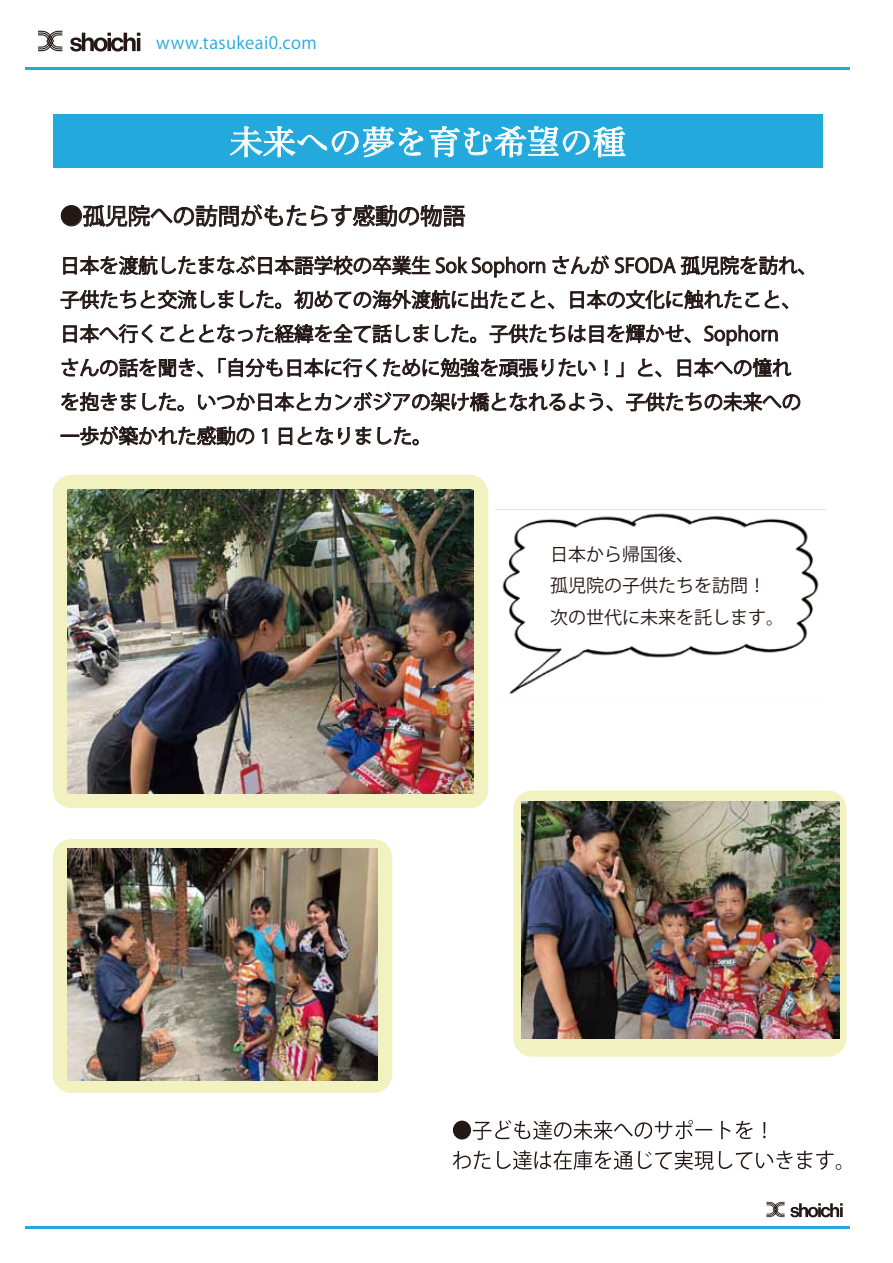
<style>
.page{position:relative;width:893px;height:1263px;background:#fff}
.page>*{position:absolute;margin:0;border:0;box-sizing:border-box;transform-origin:0 0}
.t1{font:33px "Hiragino Min W3 90 msp RKSJ H";color:#fff}
.t2{font:22.5px "Koz Go Pr 6 N";color:#231815}
.t3{font:19.5px/34.2px "Koz Go Pr 6 N";color:#231815}
.t4{font:18px/31.5px "Koz Go Pr 6 N";color:#231815}
.t5{font:16.95px "Koz Go Pr 6 N";letter-spacing:.025em;color:#24a9dc}
</style>
<div class="page">
<div style="left:53px;top:475px;width:435px;height:333px;background:#f2f2c1;border-radius:19px"></div>
<div style="left:513px;top:791px;width:334px;height:266px;background:#f2f2c1;border-radius:19px"></div>
<div style="left:53px;top:839px;width:339px;height:254px;background:#f2f2c1;border-radius:19px"></div>
<img style="left:68px;top:490px;width:405px;height:303px">
<img style="left:521px;top:802px;width:318px;height:236px">
<img style="left:68px;top:849px;width:309px;height:232px">
<svg style="left:38px;top:31px;width:24px;height:20px"></svg>
<svg style="left:70px;top:33px;width:70px;height:19px"></svg>
<hr style="left:25px;top:67px;width:825px;height:2px;background:#24a9dc">
<hr style="left:25px;top:1226px;width:825px;height:3px;background:#24a9dc">
<svg style="left:766px;top:1202px;width:77px;height:15px"></svg>
<div style="left:453px;top:1120px;width:18px;height:19px;background:#231815;border-radius:50%"></div>
<svg style="left:473px;top:1120px;width:239px;height:20px"></svg>
<svg style="left:721px;top:1121px;width:32px;height:18px"></svg>
<svg style="left:763px;top:1122px;width:3px;height:16px"></svg>
<svg style="left:453px;top:1151px;width:38px;height:18px"></svg>
<svg style="left:497px;top:1150px;width:344px;height:20px"></svg>
<div style="left:53px;top:114px;width:769px;height:53px;background:#24a9dc"></div>
<svg style="left:230px;top:125px;width:396px;height:33px"></svg>
<svg style="left:64px;top:256px;width:366px;height:19px"></svg>
<svg style="left:436px;top:257px;width:109px;height:20px"></svg>
<svg style="left:553px;top:256px;width:56px;height:18px"></svg>
<svg style="left:615px;top:258px;width:60px;height:15px"></svg>
<svg style="left:681px;top:256px;width:123px;height:19px"></svg>
<svg style="left:61px;top:290px;width:172px;height:19px"></svg>
<svg style="left:240px;top:291px;width:41px;height:18px"></svg>
<svg style="left:294px;top:289px;width:231px;height:20px"></svg>
<svg style="left:531px;top:291px;width:23px;height:18px"></svg>
<svg style="left:571px;top:290px;width:188px;height:19px"></svg>
<svg style="left:765px;top:291px;width:23px;height:18px"></svg>
<svg style="left:64px;top:324px;width:89px;height:19px"></svg>
<svg style="left:161px;top:327px;width:13px;height:14px"></svg>
<svg style="left:180px;top:325px;width:14px;height:17px"></svg>
<svg style="left:200px;top:324px;width:228px;height:19px"></svg>
<svg style="left:435px;top:325px;width:41px;height:18px"></svg>
<svg style="left:490px;top:324px;width:200px;height:19px"></svg>
<svg style="left:704px;top:325px;width:73px;height:20px"></svg>
<svg style="left:62px;top:359px;width:141px;height:18px"></svg>
<svg style="left:219px;top:358px;width:63px;height:19px"></svg>
<svg style="left:288px;top:359px;width:89px;height:18px"></svg>
<svg style="left:384px;top:358px;width:169px;height:19px"></svg>
<svg style="left:559px;top:359px;width:36px;height:17px"></svg>
<svg style="left:605px;top:360px;width:2px;height:15px"></svg>
<svg style="left:617px;top:362px;width:6px;height:15px"></svg>
<svg style="left:638px;top:359px;width:23px;height:18px"></svg>
<svg style="left:678px;top:359px;width:113px;height:18px"></svg>
<svg style="left:62px;top:393px;width:74px;height:18px"></svg>
<svg style="left:143px;top:393px;width:40px;height:18px"></svg>
<svg style="left:198px;top:392px;width:386px;height:19px"></svg>
<svg style="left:590px;top:393px;width:22px;height:18px"></svg>
<svg style="left:626px;top:393px;width:174px;height:18px"></svg>
<svg style="left:61px;top:426px;width:193px;height:19px"></svg>
<svg style="left:262px;top:429px;width:5px;height:14px"></svg>
<svg style="left:279px;top:428px;width:13px;height:17px"></svg>
<svg style="left:298px;top:427px;width:51px;height:18px"></svg>
<svg style="left:356px;top:427px;width:15px;height:17px"></svg>
<svg style="left:378px;top:427px;width:40px;height:18px"></svg>
<div style="left:61px;top:205px;width:21px;height:21px;border:1px solid #231815;border-radius:50%"></div>
<svg style="left:83px;top:204px;width:382px;height:23px"></svg>
<img style="left:495px;top:509px;width:331px;height:186px">
<p class="t5" style="left:156px;top:33px;width:162px">www.tasukeai0.com</p>
<h1 class="t1" style="left:230px;top:125px;width:398px">未来への夢を育む希望の種</h1>
<p class="t2" style="left:60px;top:203px;width:407px">●孤児院への訪問がもたらす感動の物語</p>
<p class="t3" style="left:60px;top:249px;width:758px">日本を渡航したまなぶ日本語学校の卒業生 Sok Sophorn さんが SFODA 孤児院を訪れ、子供たちと交流しました。初めての海外渡航に出たこと、日本の文化に触れたこと、日本へ行くこととなった経緯を全て話しました。子供たちは目を輝かせ、Sophorn<br>さんの話を聞き、「自分も日本に行くために勉強を頑張りたい！」と、日本への憧れ<br>を抱きました。いつか日本とカンボジアの架け橋となれるよう、子供たちの未来への一歩が築かれた感動の 1 日となりました。</p>
<p class="t4" style="left:532px;top:539px;width:253px;text-indent:18px">日本から帰国後、<br>　孤児院の子供たちを訪問！　次の世代に未来を託します。</p>
</div>
